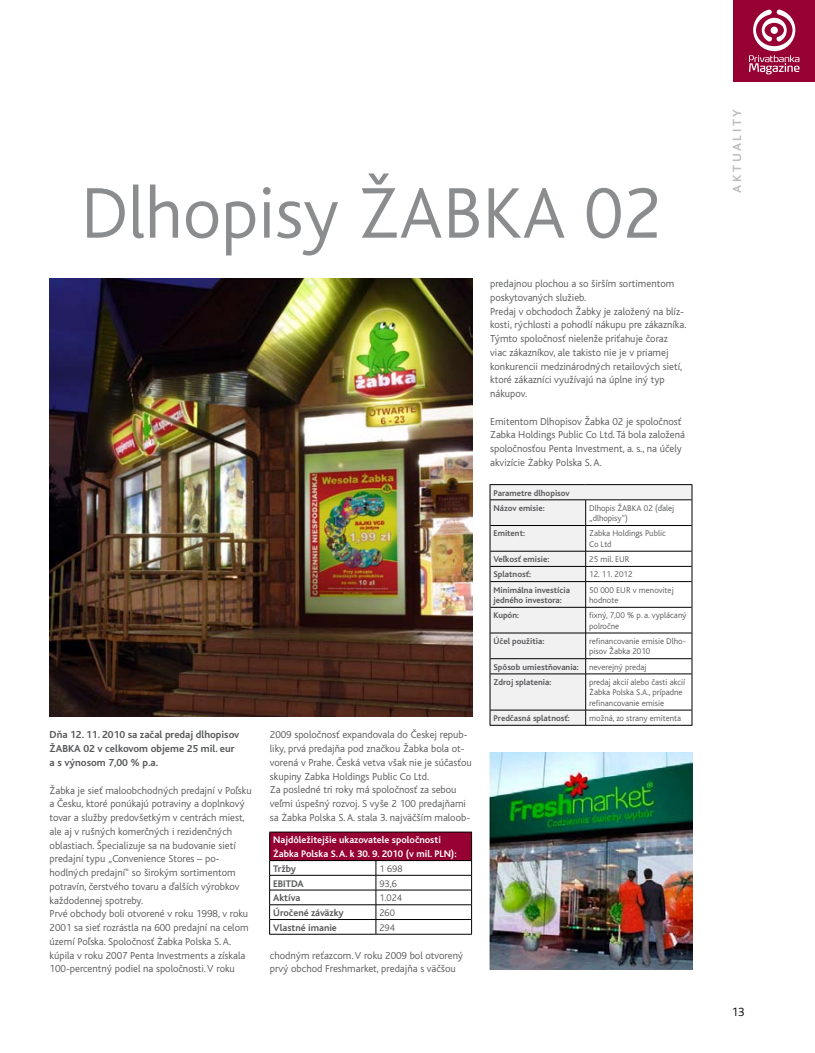
<style>
.page{position:relative;width:815px;height:1053px;background:#fff}
.page>*{position:absolute;margin:0;border:0;box-sizing:border-box;transform-origin:0 0}
.t1{font:300 75px "Bliss CE";color:#8a8c8e}
.t2{font:700 12.5px "Bliss CE";color:#bcbdc0;scale:1.04 1}
.t3{font:300 12.5px "Bliss CE";color:#000}
.t4{font:300 10.62px/13.8px "Bliss CE";color:#58595b}
.t5{font:700 10.62px/13.8px "Bliss CE";color:#58595b}
.t6{font:700 10px/13.8px "Bliss CE";color:#fff}
.t7{font:700 10px "Bliss CE";color:#58595b}
.t8{font:300 10px "Bliss CE";color:#58595b}
.t9{font:300 8.75px/10.5px "Bliss CE";color:#58595b}
.t10{font:700 8.75px/15.2px "Bliss CE";color:#58595b}
.s1{font-weight:300}
</style>
<div class="page">
<div style="left:733px;top:0;width:82px;height:81px;background:#960032"></div>
<svg style="left:749px;top:10px;width:51px;height:64px"></svg>
<img style="left:490px;top:752px;width:203px;height:217px">
<img style="left:50px;top:279px;width:422px;height:437px">
<div style="left:270px;top:832px;width:202px;height:28px;background:#960032"></div>
<hr style="left:269px;top:831px;width:107px;height:1px;background:#000">
<hr style="left:376px;top:831px;width:96px;height:1px;background:#000">
<svg style="left:269px;top:832px;width:1px;height:101px"></svg>
<svg style="left:471px;top:832px;width:1px;height:101px"></svg>
<hr style="left:269px;top:933px;width:107px;height:1px;background:#000">
<hr style="left:376px;top:933px;width:96px;height:1px;background:#000">
<hr style="left:270px;top:860px;width:106px;height:1px;background:#000">
<hr style="left:376px;top:860px;width:95px;height:1px;background:#000">
<hr style="left:270px;top:875px;width:106px;height:1px;background:#000">
<hr style="left:376px;top:875px;width:95px;height:1px;background:#000">
<hr style="left:270px;top:889px;width:106px;height:1px;background:#000">
<hr style="left:376px;top:889px;width:95px;height:1px;background:#000">
<hr style="left:270px;top:904px;width:106px;height:1px;background:#000">
<hr style="left:376px;top:904px;width:95px;height:1px;background:#000">
<hr style="left:270px;top:919px;width:106px;height:1px;background:#000">
<hr style="left:376px;top:919px;width:95px;height:1px;background:#000">
<svg style="left:376px;top:861px;width:1px;height:72px"></svg>
<svg style="left:491px;top:485px;width:201px;height:240px;fill:#f1f1f2"></svg>
<hr style="left:490px;top:484px;width:96px;height:1px;background:#000">
<hr style="left:586px;top:484px;width:106px;height:1px;background:#000">
<svg style="left:490px;top:485px;width:1px;height:188px"></svg>
<svg style="left:692px;top:485px;width:1px;height:188px"></svg>
<hr style="left:490px;top:673px;width:1px;height:37px;background:#000">
<hr style="left:692px;top:673px;width:1px;height:37px;background:#000">
<svg style="left:490px;top:710px;width:1px;height:15px"></svg>
<svg style="left:692px;top:710px;width:1px;height:15px"></svg>
<hr style="left:490px;top:499px;width:96px;height:1px;background:#000">
<hr style="left:586px;top:499px;width:106px;height:1px;background:#000">
<hr style="left:490px;top:525px;width:96px;height:1px;background:#000">
<hr style="left:586px;top:525px;width:106px;height:1px;background:#000">
<hr style="left:490px;top:551px;width:96px;height:1px;background:#000">
<hr style="left:586px;top:551px;width:106px;height:1px;background:#000">
<hr style="left:490px;top:566px;width:96px;height:1px;background:#000">
<hr style="left:586px;top:566px;width:106px;height:1px;background:#000">
<hr style="left:490px;top:581px;width:96px;height:1px;background:#000">
<hr style="left:586px;top:581px;width:106px;height:1px;background:#000">
<hr style="left:490px;top:607px;width:96px;height:1px;background:#000">
<hr style="left:586px;top:607px;width:106px;height:1px;background:#000">
<hr style="left:490px;top:632px;width:96px;height:1px;background:#000">
<hr style="left:586px;top:632px;width:106px;height:1px;background:#000">
<hr style="left:490px;top:658px;width:96px;height:1px;background:#000">
<hr style="left:586px;top:658px;width:106px;height:1px;background:#000">
<svg style="left:585px;top:500px;width:1px;height:173px"></svg>
<hr style="left:490px;top:673px;width:96px;height:1px;background:#000">
<hr style="left:586px;top:673px;width:106px;height:1px;background:#000">
<hr style="left:585px;top:674px;width:1px;height:36px;background:#000">
<hr style="left:490px;top:709px;width:96px;height:1px;background:#000">
<hr style="left:586px;top:709px;width:106px;height:1px;background:#000">
<svg style="left:585px;top:710px;width:1px;height:15px"></svg>
<hr style="left:490px;top:725px;width:96px;height:1px;background:#000">
<hr style="left:586px;top:725px;width:106px;height:1px;background:#000">
<h1 class="t1" style="left:81px;top:172px;width:319px">Dlhopisy ŽABKA</h1>
<h1 class="t1" style="left:584px;top:172px;width:79px">02</h1>
<p class="t4" style="left:490px;top:277px;width:198px">predajnou plochou a so širším sortimentom poskytovaných služieb.<br>Predaj v obchodoch Žabky je založený na blíz&shy;kosti, rýchlosti a pohodlí nákupu pre zákazníka.<br>Týmto spoločnosť nielenže priťahuje čoraz viac zákazníkov, ale takisto nie je v priamej konkurencii medzinárodných retailových sietí, ktoré zákazníci využívajú na úplne iný typ nákupov.</p>
<p class="t4" style="left:490px;top:414px;width:196px">E mitentom Dlhopisov Žabka 02 je spoločnosť Zabka H oldings Public Co Ltd. Tá bola založená spoločnosťou Penta I nvestment, a. s., na účely akvizície Żabky Polska S. A.</p>
<p class="t10" style="left:494px;top:485px;width:78px">Parametre dlhopisov<br>Názov emisie:</p>
<p class="t9" style="left:589px;top:502px;width:34px">Dlhopis ŽABKA</p>
<p class="t9" style="left:644px;top:502px;width:33px">02 (ďalej</p>
<p class="t9" style="left:589px;top:513px;width:40px">„dlhopisy“)</p>
<p class="t10" style="left:494px;top:526px;width:33px">Emitent:</p>
<p class="t9" style="left:589px;top:528px;width:78px">Zabka Holdings Public<br>Co Ltd</p>
<p class="t10" style="left:494px;top:551px;width:57px">Veľkosť emisie:</p>
<p class="t9" style="left:589px;top:554px;width:42px">25 mil. EU R</p>
<p class="t10" style="left:494px;top:567px;width:39px">Splatnosť:</p>
<p class="t9" style="left:589px;top:569px;width:45px">12. 11. 2012</p>
<p class="t10" style="left:494px;top:584px;width:78px;line-height:10.5px">M inimálna investícia jedného investora:</p>
<p class="t9" style="left:589px;top:584px;width:86px">50 000 EU R v menovitej hodnote</p>
<p class="t10" style="left:494px;top:607px;width:27px">Kupón:</p>
<p class="t9" style="left:589px;top:610px;width:99px">fixný, 7,00 % p. a. vyplácaný polročne</p>
<p class="t10" style="left:494px;top:633px;width:52px">Účel použitia:</p>
<p class="t9" style="left:589px;top:636px;width:98px">refinancovanie emisie Dlho&shy;pisov Žabka 2010</p>
<p class="t10" style="left:494px;top:659px;width:155px">Spôsob umiestňovania: <span class="s1">neverejný predaj<br></span>Zdroj splatenia:</p>
<p class="t9" style="left:589px;top:676px;width:97px">predaj akcií alebo časti akcií<br>Żabka Polska S.A., prípadne refinancovanie emisie</p>
<p class="t5" style="left:50px;top:728px;width:191px">Dňa 12. 11. 2010 sa začal predaj dlhopisov<br>ŽABKA</p>
<p class="t5" style="left:50px;top:742px;width:187px;text-indent:34px">02 v celkovom objeme 25 mil. eur a s výnosom 7,00 % p.a.</p>
<p class="t4" style="left:50px;top:783px;width:204px">Žabka je sieť maloobchodných predajní v Poľsku a Česku, ktoré ponúkajú potraviny a doplnkový tovar a služby predovšetkým v centrách miest, ale aj v rušných komerčných i rezidenčných oblastiach. Špecializuje sa na budovanie sietí predajní typu „Convenience Stores – po&shy;hodlných predajní“ so širokým sortimentom potravín, čerstvého tovaru a ďalších výrobkov každodennej spotreby.<br>Prvé obchody boli otvorené v roku 1998, v roku 2001 sa sieť rozrástla na 600 predajní na celom území Poľska. Spoločnosť Żabka Polska S. A. kúpila v roku 2007 Penta I nvestments a získala 100-percentný podiel na spoločnosti. V roku</p>
<p class="t4" style="left:270px;top:728px;width:203px">2009 spoločnosť expandovala do Českej repub&shy;liky, prvá predajňa pod značkou Žabka bola ot&shy;vorená v Prahe. Česká vetva však nie je súčasťou skupiny Zabka Holdings Public Co Ltd.<br>Za posledné tri roky má spoločnosť za sebou veľmi úspešný rozvoj. S vyše 2 100 predajňami sa Żabka Polska S. A. stala 3. najväčším maloob-</p>
<p class="t6" style="left:273px;top:833px;width:185px">N ajdôležitejšie ukazovatele spoločnosti<br>Żabka Polska S. A. k 30. 9. 2010 (v mil. PLN):</p>
<p class="t7" style="left:273px;top:862px;width:25px">Tržby</p>
<p class="t8" style="left:379px;top:862px;width:25px">1 698</p>
<p class="t7" style="left:273px;top:877px;width:6px">EBITDA</p>
<p class="t8" style="left:379px;top:877px;width:19px">93,6</p>
<p class="t7" style="left:273px;top:892px;width:29px">A ktíva</p>
<p class="t8" style="left:379px;top:892px;width:24px">1.024</p>
<p class="t7" style="left:273px;top:907px;width:72px">Úročené záväzky</p>
<p class="t8" style="left:379px;top:907px;width:17px">260</p>
<p class="t7" style="left:273px;top:921px;width:65px">Vlastné imanie</p>
<p class="t8" style="left:379px;top:921px;width:17px">294</p>
<p class="t4" style="left:270px;top:948px;width:195px">chodným reťazcom. V roku 2009 bol otvorený prvý obchod Freshmarket, predajňa s väčšou</p>
<p class="t10" style="left:494px;top:710px;width:78px">Predčasná splatnosť:</p>
<p class="t9" style="left:589px;top:713px;width:94px">možná, zo strany emitenta</p>
<p class="t2" style="left:730px;top:193px;width:82px;rotate:-90deg">AKTUALITY</p>
<p class="t3" style="left:732px;top:1005px;width:14px">13</p>
</div>
